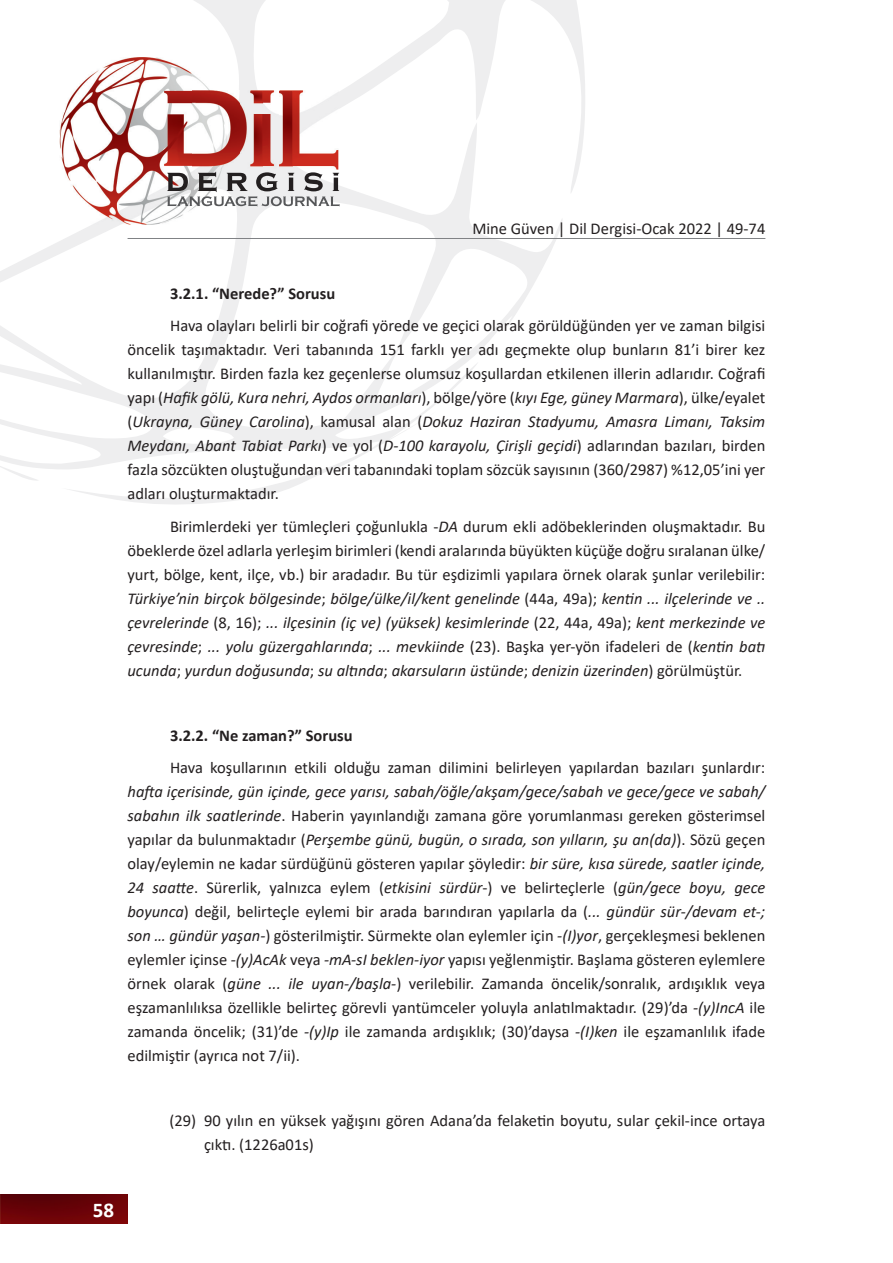
<style>
.page{position:relative;width:893px;height:1263px;background:#fff}
.page>*{position:absolute;margin:0;border:0;box-sizing:border-box;transform-origin:0 0}
.t1{font:700 21px "Calibri";color:#fff}
.t2{font:16.5px/24px "Calibri";color:#231f20;text-align:justify}
.t3{font:700 16.5px "Calibri";color:#231f20}
.s1{font-style:italic}
</style>
<div class="page">
<svg style="left:0;top:0;width:585px;height:504px"></svg>
<img style="left:192px;top:58px;width:35px;height:167px">
<img style="left:192px;top:91px;width:146px;height:79px">
<img style="left:279px;top:91px;width:13px;height:75px">
<img style="left:250px;top:114px;width:12px;height:52px">
<svg style="left:250px;top:91px;width:12px;height:13px"></svg>
<img style="left:192px;top:91px;width:47px;height:75px">
<img style="left:60px;top:57px;width:132px;height:168px">
<svg style="left:167px;top:172px;width:173px;height:34px;background:#b3b2b3"></svg>
<hr style="left:128px;top:238px;width:637px;height:1px;background:#808285">
<img style="left:0;top:1194px;width:128px;height:30px">
<p class="t2" style="left:472px;top:217px;width:294px">Mine Güven | Dil Dergisi-Ocak 2022 | 49-74</p>
<p class="t3" style="left:170px;top:281px;width:167px">3.2.1. “Nerede?” Sorusu</p>
<p class="t2" style="left:127px;top:313px;width:639px;text-indent:43px">Hava olayları belirli bir coğrafi yörede ve geçici olarak görüldüğünden yer ve zaman bilgisi öncelik taşımaktadır. Veri tabanında 151 farklı yer adı geçmekte olup bunların 81’i birer kez kullanılmıştır. Birden fazla kez geçenlerse olumsuz koşullardan etkilenen illerin adlarıdır. Coğrafi yapı (<span class="s1">Hafik gölü, Kura nehri, Aydos ormanları</span>), bölge/yöre (<span class="s1">kıyı Ege, güney Marmara</span>), ülke/eyalet (<span class="s1">Ukrayna, Güney Carolina</span>), kamusal alan (<span class="s1">Dokuz Haziran Stadyumu, Amasra Limanı, Taksim Meydanı, Abant Tabiat Parkı</span>) ve yol (<span class="s1">D-100 karayolu, Çirişli geçidi</span>) adlarından bazıları, birden fazla sözcükten oluştuğundan veri tabanındaki toplam sözcük sayısının (360/2987) %12,05’ini yer adları oluşturmaktadır.</p>
<p class="t2" style="left:127px;top:514px;width:639px;text-indent:43px">Birimlerdeki yer tümleçleri çoğunlukla -<span class="s1">DA</span> durum ekli adöbeklerinden oluşmaktadır. Bu öbeklerde özel adlarla yerleşim birimleri (kendi aralarında büyükten küçüğe doğru sıralanan ülke/ yurt, bölge, kent, ilçe, vb.) bir aradadır. Bu tür eşdizimli yapılara örnek olarak şunlar verilebilir:<br><span class="s1">Türkiye’nin birçok bölgesinde</span>; <span class="s1">bölge/ülke/il/kent genelinde</span> (44a, 49a); <span class="s1">kentin ... ilçelerinde ve .. çevrelerinde</span> (8, 16); <span class="s1">... ilçesinin (iç ve) (yüksek) kesimlerinde</span> (22, 44a, 49a); <span class="s1">kent merkezinde ve çevresinde</span>; <span class="s1">... yolu güzergahlarında</span>; <span class="s1">... mevkiinde</span> (23). Başka yer-yön ifadeleri de (<span class="s1">kentin batı ucunda</span>; <span class="s1">yurdun doğusunda</span>; <span class="s1">su altında</span>; <span class="s1">akarsuların üstünde</span>; <span class="s1">denizin üzerinden</span>) görülmüştür.</p>
<p class="t3" style="left:170px;top:724px;width:184px">3.2.2. “Ne zaman?” Sorusu</p>
<p class="t2" style="left:170px;top:755px;width:597px">Hava koşullarının etkili olduğu zaman dilimini belirleyen yapılardan bazıları şunlardır:</p>
<p class="t2" style="left:127px;top:779px;width:639px"><span class="s1">hafta içerisinde, gün içinde, gece yarısı, sabah/öğle/akşam/gece/sabah ve gece/gece ve sabah/ sabahın ilk saatlerinde</span>. Haberin yayınlandığı zamana göre yorumlanması gereken gösterimsel yapılar da bulunmaktadır (<span class="s1">Perşembe günü, bugün, o sırada, son yılların, şu an(da)</span>). Sözü geçen olay/eylemin ne kadar sürdüğünü gösteren yapılar şöyledir: <span class="s1">bir süre, kısa sürede, saatler içinde, 24 saatte</span>. Sürerlik, yalnızca eylem (<span class="s1">etkisini sürdür</span>-) ve belirteçlerle (<span class="s1">gün/gece boyu, gece boyunca</span>) değil, belirteçle eylemi bir arada barındıran yapılarla da (<span class="s1">... gündür sür-/devam et-; son … gündür yaşan-</span>) gösterilmiştir. Sürmekte olan eylemler için <span class="s1">-(I)yor</span>, gerçekleşmesi beklenen eylemler içinse <span class="s1">-(y)AcAk</span> veya <span class="s1">-mA-sI beklen-iyor</span> yapısı yeğlenmiştir. Başlama gösteren eylemlere örnek olarak (<span class="s1">güne ... ile uyan-/başla-</span>) verilebilir. Zamanda öncelik/sonralık, ardışıklık veya eşzamanlılıksa özellikle belirteç görevli yantümceler yoluyla anlatılmaktadır. (29)’da <span class="s1">-(y)IncA</span> ile zamanda öncelik; (31)’de <span class="s1">-(y)Ip</span> ile zamanda ardışıklık; (30)’daysa <span class="s1">-(I)ken</span> ile eşzamanlılık ifade edilmiştir (ayrıca not 7/ii).</p>
<p class="t1" style="left:93px;top:1195px;width:23px">58</p>
<p class="t2" style="left:204px;top:1108px;width:563px;text-indent:-34px">(29) 90 yılın en yüksek yağışını gören Adana’da felaketin boyutu, sular çekil-ince ortaya çıktı. (1226a01s)</p>
</div>
